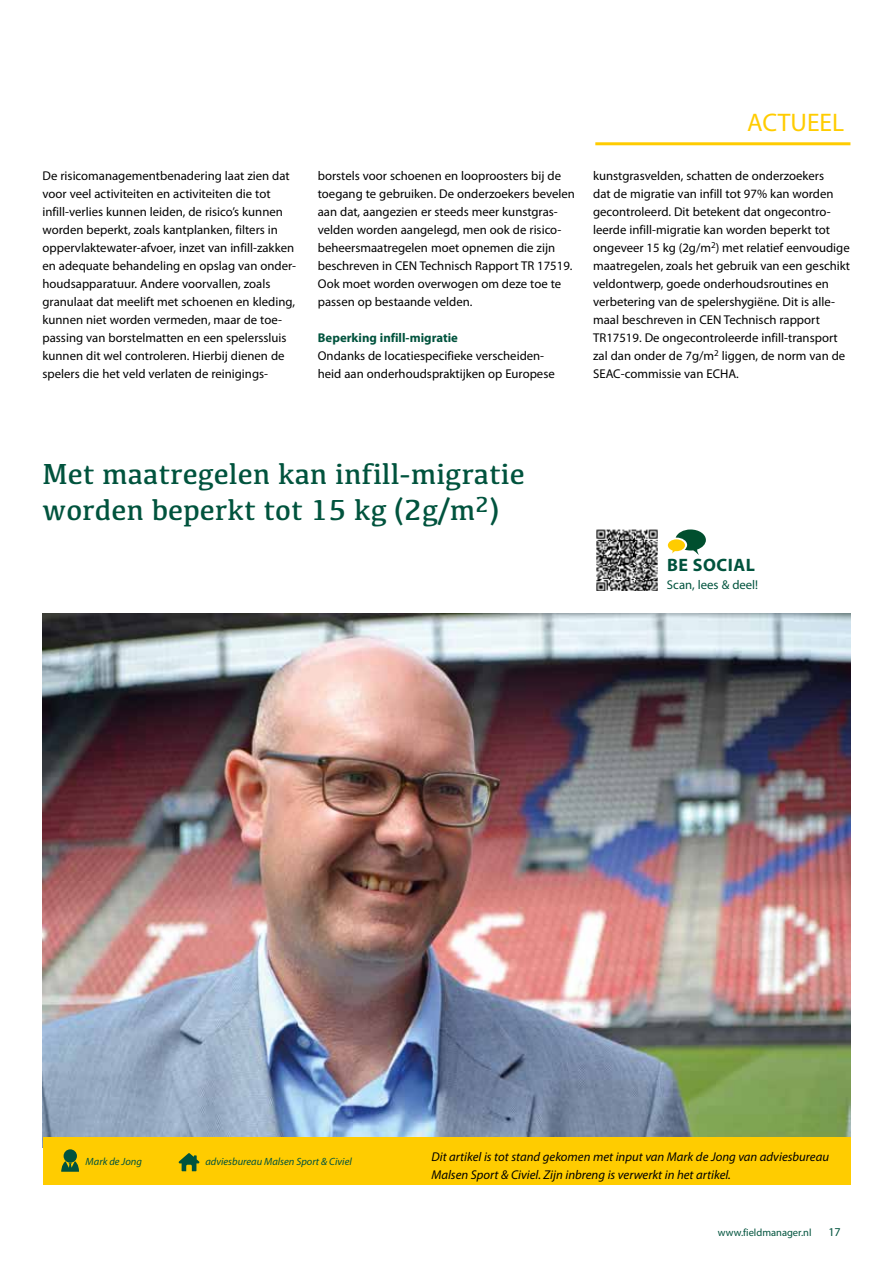
<style>
.page{position:relative;width:893px;height:1263px;background:#fff}
.page>*{position:absolute;margin:0;border:0;box-sizing:border-box;transform-origin:0 0}
.t1{font:30px/36px "Kefa";color:#00533d}
.t2{font:25.5px "Myriad Pro";color:#fc0}
.t3{font:700 18px "Myriad Pro";letter-spacing:.03em;color:#00533d}
.t4{font:12.75px/18px "Myriad Pro";color:#000}
.t5{font:italic 12.75px/18px "Myriad Pro";color:#000}
.t6{font:700 12.75px "Myriad Pro";color:#00533d}
.t7{font:12.75px "Myriad Pro";color:#00533d}
.t8{font:12px "Myriad Pro";color:#00533d}
.t9{font:italic 10.5px "Myriad Pro";color:#00533d}
.t10{font:10.5px "Myriad Pro";color:#00533d}
</style>
<div class="page">
<hr style="left:595px;top:142px;width:255px;height:3px;background:#fc0">
<img style="left:43px;top:614px;width:808px;height:523px">
<div style="left:43px;top:1137px;width:808px;height:48px;background:#fc0"></div>
<svg style="left:61px;top:1161px;width:18px;height:11px"></svg>
<div style="left:64px;top:1149px;width:13px;height:14px;background:#00533d;border-radius:50%"></div>
<svg style="left:179px;top:1153px;width:20px;height:18px"></svg>
<img style="left:596px;top:529px;width:62px;height:62px">
<svg style="left:668px;top:529px;width:38px;height:26px"></svg>
<p class="t4" style="left:43px;top:167px;width:255px">De risicomanagementbenadering laat zien dat voor veel activiteiten en activiteiten die tot infill-verlies kunnen leiden, de risico’s kunnen worden beperkt, zoals kantplanken, filters in oppervlaktewater-afvoer, inzet van infill-zakken en adequate behandeling en opslag van onder&shy;houdsapparatuur. Andere voorvallen, zoals granulaat dat meelift met schoenen en kleding, kunnen niet worden vermeden, maar de toe&shy;passing van borstelmatten en een spelerssluis kunnen dit wel controleren. Hierbij dienen de spelers die het veld verlaten de reinigings-</p>
<p class="t4" style="left:318px;top:167px;width:259px">borstels voor schoenen en looproosters bij de toegang te gebruiken. De onderzoekers bevelen aan dat, aangezien er steeds meer kunstgras&shy;velden worden aangelegd, men ook de risico&shy;beheersmaatregelen moet opnemen die zijn beschreven in CEN Technisch Rapport TR 17519.<br>Ook moet worden overwogen om deze toe te passen op bestaande velden.</p>
<p class="t6" style="left:318px;top:329px;width:142px">Beperking infill-migratie</p>
<p class="t4" style="left:318px;top:347px;width:238px">Ondanks de locatiespecifieke verscheiden&shy;heid aan onderhoudspraktijken op Europese</p>
<h2 class="t2" style="left:747px;top:107px;width:99px">ACTUEEL</h2>
<p class="t4" style="left:593px;top:167px;width:258px">kunstgrasvelden, schatten de onderzoekers<br>dat de migratie van infill tot 97% kan worden gecontroleerd. Dit betekent dat ongecontro&shy;leerde infill-migratie kan worden beperkt tot ongeveer 15 kg (2g/m<sup>2</sup>) met relatief eenvoudige maatregelen, zoals het gebruik van een geschikt veldontwerp, goede onderhoudsroutines en verbetering van de spelershygiëne. Dit is alle&shy;maal beschreven in CEN Technisch rapport TR17519. De ongecontroleerde infill-transport zal dan onder de 7g/m<sup>2</sup> liggen, de norm van de SEAC-commissie van ECHA.</p>
<h1 class="t1" style="left:43px;top:455px;width:484px">Met maatregelen kan infill-migratie worden beperkt tot 15 kg (2g/m<sup>2</sup>)</h1>
<h3 class="t3" style="left:667px;top:553px;width:89px">BE SOCIAL</h3>
<p class="t7" style="left:667px;top:577px;width:93px">Scan, lees &amp; deel!</p>
<p class="t9" style="left:86px;top:1154px;width:58px">Mark de Jong</p>
<p class="t9" style="left:205px;top:1154px;width:148px">adviesbureau Malsen Sport &amp; Civiel</p>
<p class="t5" style="left:431px;top:1148px;width:399px">Dit artikel is tot stand gekomen met input van Mark de Jong van adviesbureau<br>Malsen Sport &amp; Civiel. Zijn inbreng is verwerkt in het artikel.</p>
<p class="t10" style="left:718px;top:1226px;width:95px">www.fieldmanager.nl</p>
<p class="t8" style="left:828px;top:1224px;width:14px">17</p>
</div>
